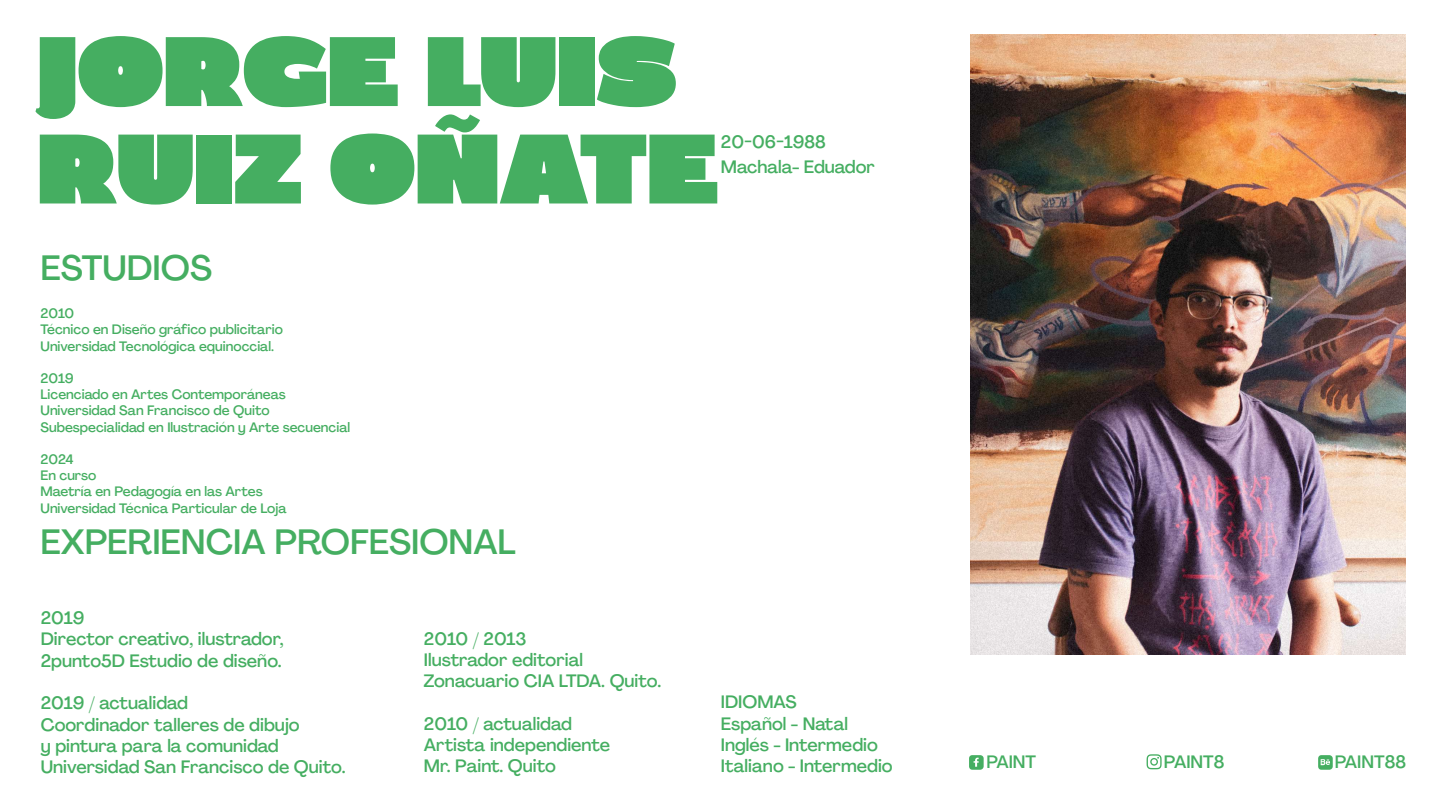
<style>
.page{position:relative;width:1440px;height:810px;background:#fff}
.page>*{position:absolute;margin:0;border:0;box-sizing:border-box;transform-origin:0 0}
.t1{font:900 107.7px/97.4px "RNS Obesa";color:#45ae61}
.t2{font:34.8px "Agrandir Variable";color:#45ae61}
.t3{font:17.77px/21.3px "Agrandir Variable";color:#45ae61}
.t4{font:13.5px/16.2px "Agrandir Variable";color:#45ae61}
</style>
<div class="page">
<svg style="left:969px;top:755px;width:15px;height:15px"></svg>
<svg style="left:1318px;top:755px;width:15px;height:15px"></svg>
<svg style="left:1147px;top:754px;width:15px;height:15px"></svg>
<img style="left:971px;top:35px;width:435px;height:620px">
<h1 class="t1" style="left:38px;top:20px;width:682px">JORGE LUIS<br>RUIZ OÑATE</h1>
<p class="t3" style="left:721px;top:129px;width:156px;line-height:24.8px">20-06-1988<br>Machala- Eduador</p>
<h2 class="t2" style="left:41px;top:246px;width:173px">ESTUDIOS</h2>
<p class="t4" style="left:41px;top:305px;width:244px">2010<br>Técnico en Diseño gráfico publicitario<br>Universidad Tecnológica equinoccial.</p>
<p class="t4" style="left:41px;top:370px;width:311px">2019<br>Licenciado en Artes Contemporáneas<br>Universidad San Francisco de Quito<br>Subespecialidad en Ilustración y Arte secuencial</p>
<p class="t4" style="left:41px;top:451px;width:248px">2024<br>En curso<br>Maetría en Pedagogía en las Artes<br>Universidad Técnica Particular de Loja</p>
<h2 class="t2" style="left:41px;top:520px;width:477px">EXPERIENCIA PROFESIONAL</h2>
<p class="t3" style="left:41px;top:607px;width:244px">2019<br>Director creativo, ilustrador,<br>2punto5D Estudio de diseño.</p>
<p class="t3" style="left:41px;top:692px;width:306px">2019 / actualidad<br>Coordinador talleres de dibujo<br>y pintura para la comunidad<br>Universidad San Francisco de Quito.</p>
<p class="t3" style="left:424px;top:628px;width:239px">2010 / 2013<br>Ilustrador editorial<br>Zonacuario CIA LTDA. Quito.</p>
<p class="t3" style="left:424px;top:713px;width:188px">2010 / actualidad<br>Artista independiente<br>Mr. Paint. Quito</p>
<p class="t3" style="left:721px;top:691px;width:173px">IDIOMAS<br>Español - Natal<br>Inglés - Intermedio<br>Italiano - Intermedio</p>
<p class="t3" style="left:986px;top:751px;width:51px">PAINT</p>
<p class="t3" style="left:1164px;top:751px;width:62px">PAINT8</p>
<p class="t3" style="left:1335px;top:751px;width:73px">PAINT88</p>
</div>
